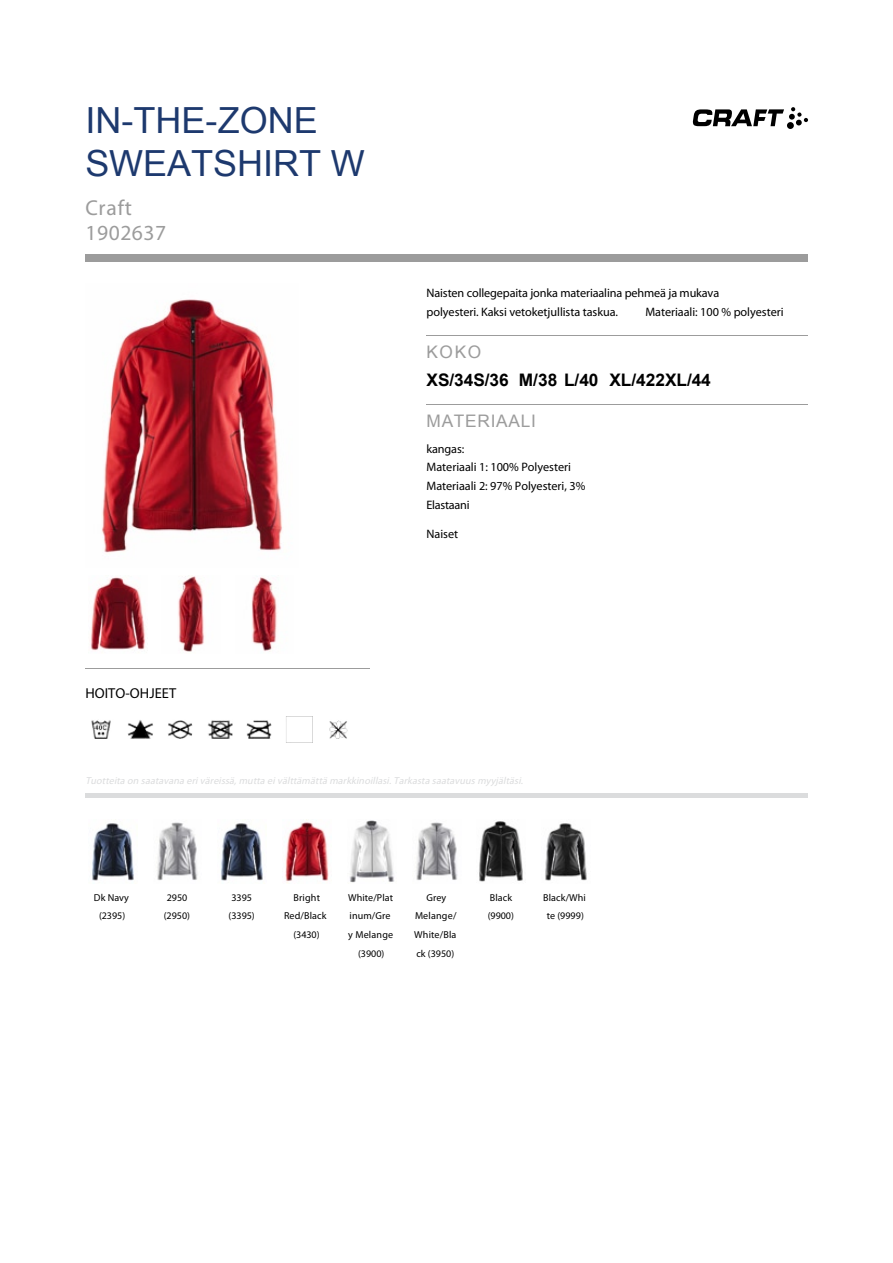
<style>
.page{position:relative;width:893px;height:1263px;background:#fff}
.page>*{position:absolute;margin:0;border:0;box-sizing:border-box;transform-origin:0 0}
.t1{font:36px/42.5px "Arial";color:#1d396e}
.t2{font:21.6px/26px "f 1 l 6 z 79 n n 87 f 1 f 1 qlvcc 5 k 640 xb";letter-spacing:.025em;color:#9c9c9c}
.t3{font:700 17.25px "Arial";color:#000}
.t4{font:17.25px "Arial";letter-spacing:.04em;color:#9c9c9c}
.t5{font:14.4px "f 1 l 6 z 79 n n 87 f 1 f 1 qlvcc 5 k 640 xb";letter-spacing:.005em;color:#000}
.t6{font:12.3px/18.8px "f 1 l 6 z 79 n n 87 f 1 f 1 qlvcc 5 k 640 xb";letter-spacing:-.005em;color:#000}
.t7{font:10.05px/18.8px "f 1 l 6 z 79 n n 87 f 1 f 1 qlvcc 5 k 640 xb";letter-spacing:.01em;color:#000;text-align:center}
.t8{font:italic 10.05px "f 1 l 6 z 79 n n 87 f 1 f 1 qlvcc 5 k 640 xb";color:#dbdcdd}
</style>
<div class="page">
<hr style="left:85px;top:793px;width:723px;height:4px;background:#dbdcdd">
<hr style="left:85px;top:668px;width:285px;height:1px;background:#9c9c9c">
<img style="left:102px;top:299px;width:180px;height:254px">
<img style="left:90px;top:577px;width:55px;height:74px">
<img style="left:178px;top:576px;width:27px;height:76px">
<img style="left:251px;top:577px;width:26px;height:75px">
<img style="left:91px;top:720px;width:20px;height:19px">
<img style="left:128px;top:720px;width:25px;height:19px">
<img style="left:168px;top:720px;width:25px;height:19px">
<img style="left:208px;top:720px;width:24px;height:19px">
<img style="left:247px;top:720px;width:25px;height:19px">
<img style="left:286px;top:717px;width:26px;height:26px">
<img style="left:329px;top:720px;width:19px;height:19px">
<hr style="left:427px;top:335px;width:381px;height:1px;background:#9c9c9c">
<hr style="left:427px;top:404px;width:381px;height:1px;background:#9c9c9c">
<div style="left:85px;top:254px;width:723px;height:8px;background:#9c9c9c"></div>
<svg style="left:693px;top:107px;width:115px;height:19px"></svg>
<div style="left:787px;top:122px;width:7px;height:7px;background:#000;border-radius:3px"></div>
<img style="left:92px;top:823px;width:42px;height:58px">
<img style="left:157px;top:822px;width:41px;height:58px">
<img style="left:221px;top:823px;width:42px;height:58px">
<img style="left:285px;top:819px;width:44px;height:65px">
<img style="left:349px;top:820px;width:46px;height:63px">
<img style="left:416px;top:822px;width:42px;height:58px">
<img style="left:479px;top:821px;width:44px;height:61px">
<img style="left:545px;top:823px;width:42px;height:58px">
<h1 class="t1" style="left:85px;top:100px;width:281px">IN-THE-ZONE<br>SWEATSHIRT W</h1>
<h2 class="t2" style="left:85px;top:194px;width:83px">Craft<br>1902637</h2>
<p class="t5" style="left:85px;top:684px;width:92px">HOITO-OHJEET</p>
<p class="t6" style="left:427px;top:284px;width:294px">Naisten collegepaita jonka materiaalina pehmeä ja mukava polyesteri. Kaksi vetoketjullista taskua.</p>
<p class="t6" style="left:645px;top:302px;width:140px">Materiaali: 100 % polyesteri</p>
<h3 class="t4" style="left:427px;top:341px;width:56px">KOKO</h3>
<h3 class="t3" style="left:427px;top:368px;width:286px">XS/34S/36 M/38 L/40 XL/422XL/44</h3>
<h3 class="t4" style="left:427px;top:409px;width:111px">MATERIAALI</h3>
<p class="t6" style="left:427px;top:439px;width:160px">kangas:<br>Materiaali 1: 100% Polyesteri<br>Materiaali 2: 97% Polyesteri, 3%<br>Elastaani</p>
<p class="t6" style="left:427px;top:525px;width:33px">Naiset</p>
<p class="t8" style="left:85px;top:774px;width:442px">Tuotteita on saatavana eri väreissä,mutta ei välttämättä markkinoillasi.Tarkasta saatavuusmyyjältäsi.</p>
<p class="t7" style="left:94px;top:888px;width:36px">Dk Navy (2395)</p>
<p class="t7" style="left:164px;top:888px;width:28px;text-align:left">2950 (2950)</p>
<p class="t7" style="left:229px;top:888px;width:28px;text-align:left">3395 (3395)</p>
<p class="t7" style="left:284px;top:888px;width:44px">Bright<br>Red/Black (3430)</p>
<p class="t7" style="left:348px;top:888px;width:47px">White/Plat inum/Gre y Melange (3900)</p>
<p class="t7" style="left:414px;top:888px;width:44px">Grey<br>Melange/<br>White/Bla ck (3950)</p>
<p class="t7" style="left:488px;top:888px;width:28px;text-align:left">Black (9900)</p>
<p class="t7" style="left:543px;top:888px;width:44px">Black/Whi te (9999)</p>
</div>
